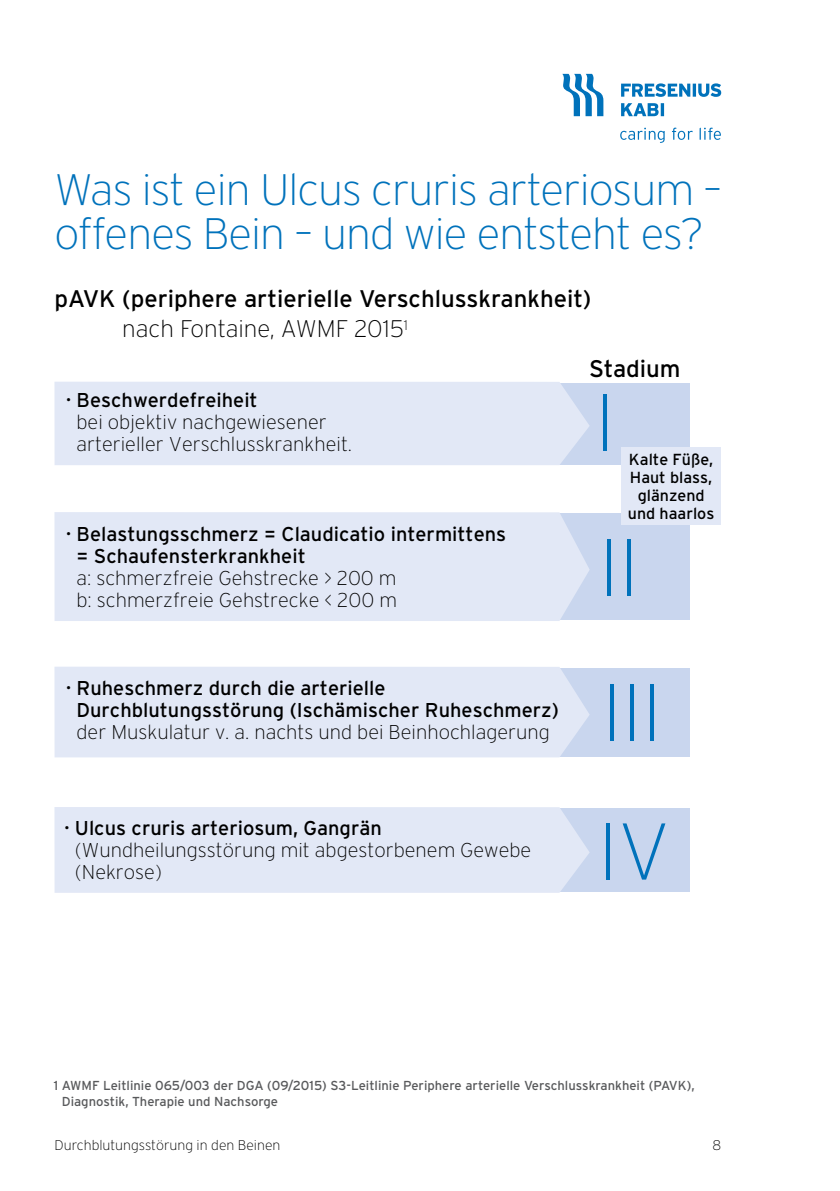
<style>
.page{position:relative;width:840px;height:1191px;background:#fff}
.page>*{position:absolute;margin:0;border:0;box-sizing:border-box;transform-origin:0 0}
.t1{font:200 80px "Interstate";color:#0072bb}
.t2{font:200 44px/44px "Interstate";letter-spacing:-.02em;color:#0072bb}
.t3{font:24px/30px "Interstate";color:#000}
.t4{font:200 20px/22px "Interstate";color:#000}
.t5{font:20px/22px "Interstate";color:#000}
.t6{font:16px/18px "Interstate";color:#000;text-align:center}
.t7{font:200 14px "Interstate";color:#000}
.t8{font:13px/16px "Interstate";color:#58595b}
.s1{font-weight:200}
</style>
<div class="page">
<svg style="left:562px;top:74px;width:41px;height:42px"></svg>
<svg style="left:621px;top:103px;width:42px;height:13px"></svg>
<svg style="left:621px;top:83px;width:99px;height:14px"></svg>
<svg style="left:620px;top:128px;width:100px;height:15px"></svg>
<div style="left:558px;top:383px;width:131px;height:81px;background:#c9d6ee"></div>
<div style="left:54px;top:382px;width:535px;height:83px;background:#e2e8f6"></div>
<div style="left:558px;top:513px;width:131px;height:107px;background:#c9d6ee"></div>
<div style="left:54px;top:512px;width:535px;height:109px;background:#e2e8f6"></div>
<div style="left:621px;top:446px;width:99px;height:78px;background:#e2e8f6"></div>
<div style="left:558px;top:668px;width:131px;height:88px;background:#c9d6ee"></div>
<div style="left:54px;top:667px;width:535px;height:90px;background:#e2e8f6"></div>
<div style="left:558px;top:808px;width:131px;height:83px;background:#c9d6ee"></div>
<div style="left:54px;top:807px;width:535px;height:85px;background:#e2e8f6"></div>
<h2 class="t2" style="left:54px;top:168px;width:668px">Was ist ein Ulcus cruris arteriosum – offenes Bein – und wie entsteht es?</h2>
<p class="t3" style="left:122px;top:284px;width:470px;text-indent:-68px">pAVK (periphere artierielle Verschlusskrankheit) <span class="s1">nach Fontaine, AWMF 2015</span><sup>1</sup></p>
<p class="t5" style="left:66px;top:389px;width:193px">· Beschwerdefreiheit</p>
<p class="t4" style="left:76px;top:411px;width:277px">bei objektiv nachgewiesener arterieller Verschlusskrankheit.</p>
<p class="t5" style="left:76px;top:523px;width:431px;text-indent:-10px">· Belastungsschmerz = Claudicatio intermittens = Schaufensterkrankheit</p>
<p class="t4" style="left:76px;top:567px;width:322px">a: schmerzfreie Gehstrecke &gt; 200 m b: schmerzfreie Gehstrecke &lt; 200 m</p>
<p class="t5" style="left:76px;top:677px;width:483px;text-indent:-10px">· Ruheschmerz durch die arterielle<br>Durchblutungsstörung (Ischämischer Ruheschmerz)</p>
<p class="t4" style="left:76px;top:721px;width:474px">der Muskulatur v. a. nachts und bei Beinhochlagerung</p>
<p class="t5" style="left:64px;top:817px;width:319px">· Ulcus cruris arteriosum, Gangrän</p>
<p class="t4" style="left:75px;top:839px;width:457px">(Wundheilungsstörung mit abgestorbenem Gewebe (Nekrose)</p>
<p class="t3" style="left:588px;top:353px;width:93px">Stadium</p>
<h1 class="t1" style="left:595px;top:378px;width:21px">I</h1>
<p class="t6" style="left:627px;top:450px;width:88px">Kalte Füße,<br>Haut blass, glänzend und haarlos</p>
<h1 class="t1" style="left:599px;top:524px;width:41px">II</h1>
<h1 class="t1" style="left:601px;top:669px;width:61px">III</h1>
<h1 class="t1" style="left:597px;top:807px;width:74px">IV</h1>
<p class="t8" style="left:62px;top:1077px;width:634px;text-indent:-8px">1 AWMF Leitlinie 065/003 der DGA (09/2015) S3-Leitlinie Periphere arterielle Verschlusskrankheit (PAVK),<br>Diagnostik, Therapie und Nachsorge</p>
<p class="t7" style="left:54px;top:1137px;width:227px">Durchblutungsstörung in den Beinen</p>
<p class="t7" style="left:712px;top:1137px;width:10px">8</p>
</div>
